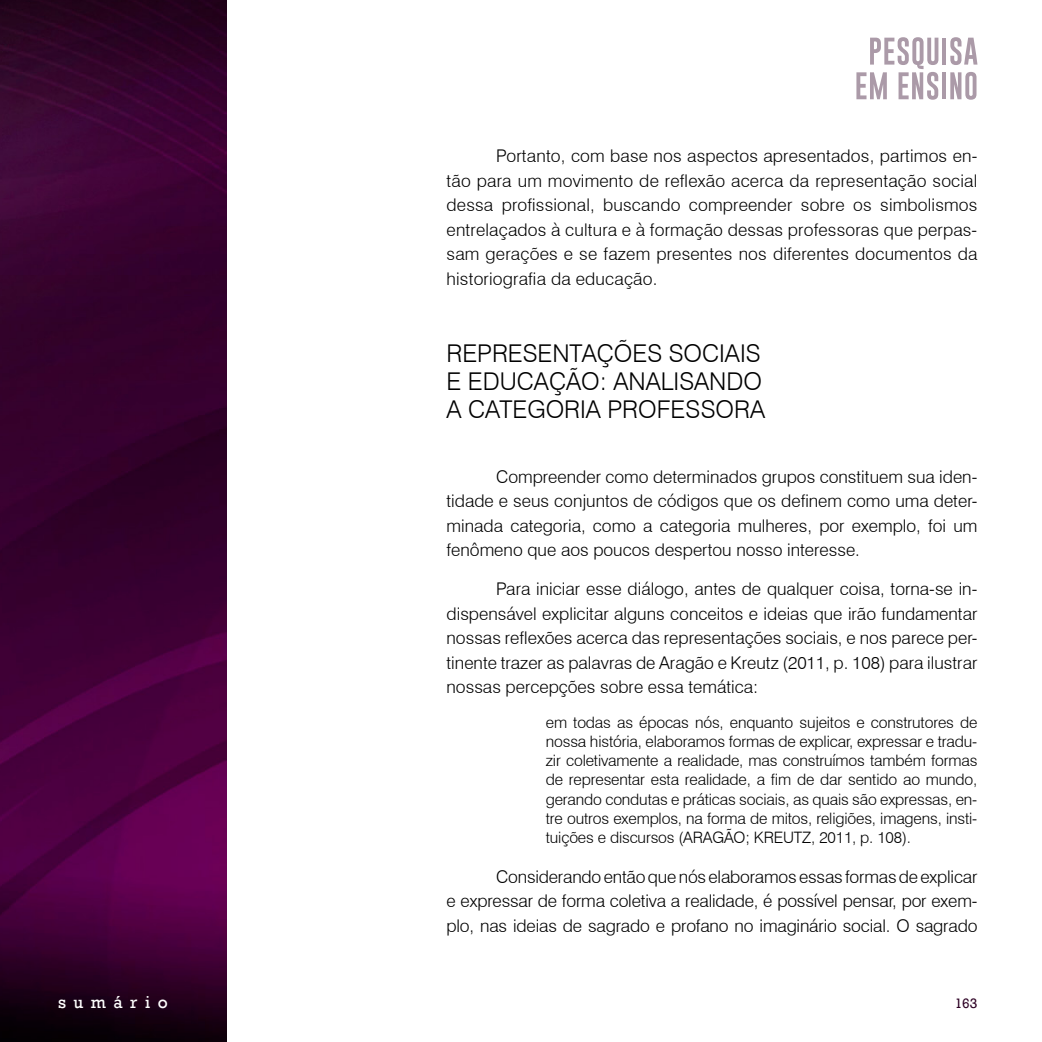
<style>
.page{position:relative;width:1042px;height:1042px;background:#fff}
.page>*{position:absolute;margin:0;border:0;box-sizing:border-box;transform-origin:0 0}
.t1{font:300 24.5px/28px "Swiss 721 BT";color:#000}
.t2{font:300 17.5px/24.5px "Swiss 721 BT";color:#000;text-align:justify}
.t3{font:17.5px "Rockwell";letter-spacing:.425em;color:#fff}
.t4{font:300 15.75px/19.2px "Swiss 721 BT";letter-spacing:-.01em;color:#000;text-align:justify}
.t5{font:14px "Rockwell";color:#2d0024}
</style>
<div class="page">
<img style="left:0;top:0;width:226px;height:1042px">
<hr style="left:942px;top:38px;width:4px;height:27px;background:#ab9aa8">
<svg style="left:950px;top:37px;width:27px;height:28px"></svg>
<svg style="left:856px;top:37px;width:82px;height:63px"></svg>
<hr style="left:942px;top:72px;width:4px;height:27px;background:#ab9aa8">
<svg style="left:950px;top:72px;width:26px;height:28px"></svg>
<p class="t2" style="left:446px;top:143px;width:532px;text-indent:50px">Portanto, com base nos aspectos apresentados, partimos en&shy;tão para um movimento de reflexão acerca da representação social dessa profissional, buscando compreender sobre os simbolismos entrelaçados à cultura e à formação dessas professoras que perpas&shy;sam gerações e se fazem presentes nos diferentes documentos da historiografia da educação.</p>
<h1 class="t1" style="left:446px;top:339px;width:320px">REPRESENTAÇÕES SOCIAIS<br>E EDUCAÇÃO: ANALISANDO<br>A CATEGORIA PROFESSORA</h1>
<p class="t2" style="left:446px;top:464px;width:532px;text-indent:50px">Compreender como determinados grupos constituem sua iden&shy;tidade e seus conjuntos de códigos que os definem como uma deter&shy;minada categoria, como a categoria mulheres, por exemplo, foi um fenômeno que aos poucos despertou nosso interesse.</p>
<p class="t2" style="left:446px;top:577px;width:532px;text-indent:50px">Para iniciar esse diálogo, antes de qualquer coisa, torna-se in&shy;dispensável explicitar alguns conceitos e ideias que irão fundamentar nossas reflexões acerca das representações sociais, e nos parece per&shy;tinente trazer as palavras de Aragão e Kreutz (2011, p. 108) para ilustrar nossas percepções sobre essa temática:</p>
<p class="t4" style="left:546px;top:712px;width:433px">em todas as épocas nós, enquanto sujeitos e construtores de nossa história, elaboramos formas de explicar, expressar e tradu&shy;zir coletivamente a realidade, mas construímos também formas de representar esta realidade, a fim de dar sentido ao mundo, gerando condutas e práticas sociais, as quais são expressas, en&shy;tre outros exemplos, na forma de mitos, religiões, imagens, insti&shy;tuições e discursos (ARAGÃO; KREUTZ, 2011, p. 108).</p>
<p class="t2" style="left:446px;top:864px;width:532px;text-indent:50px">Considerando então que nós elaboramos essas formas de explicar e expressar de forma coletiva a realidade, é possível pensar, por exem&shy;plo, nas ideias de sagrado e profano no imaginário social. O sagrado</p>
<p class="t3" style="left:58px;top:992px;width:111px">sumário</p>
<p class="t5" style="left:954px;top:995px;width:24px">163</p>
</div>
